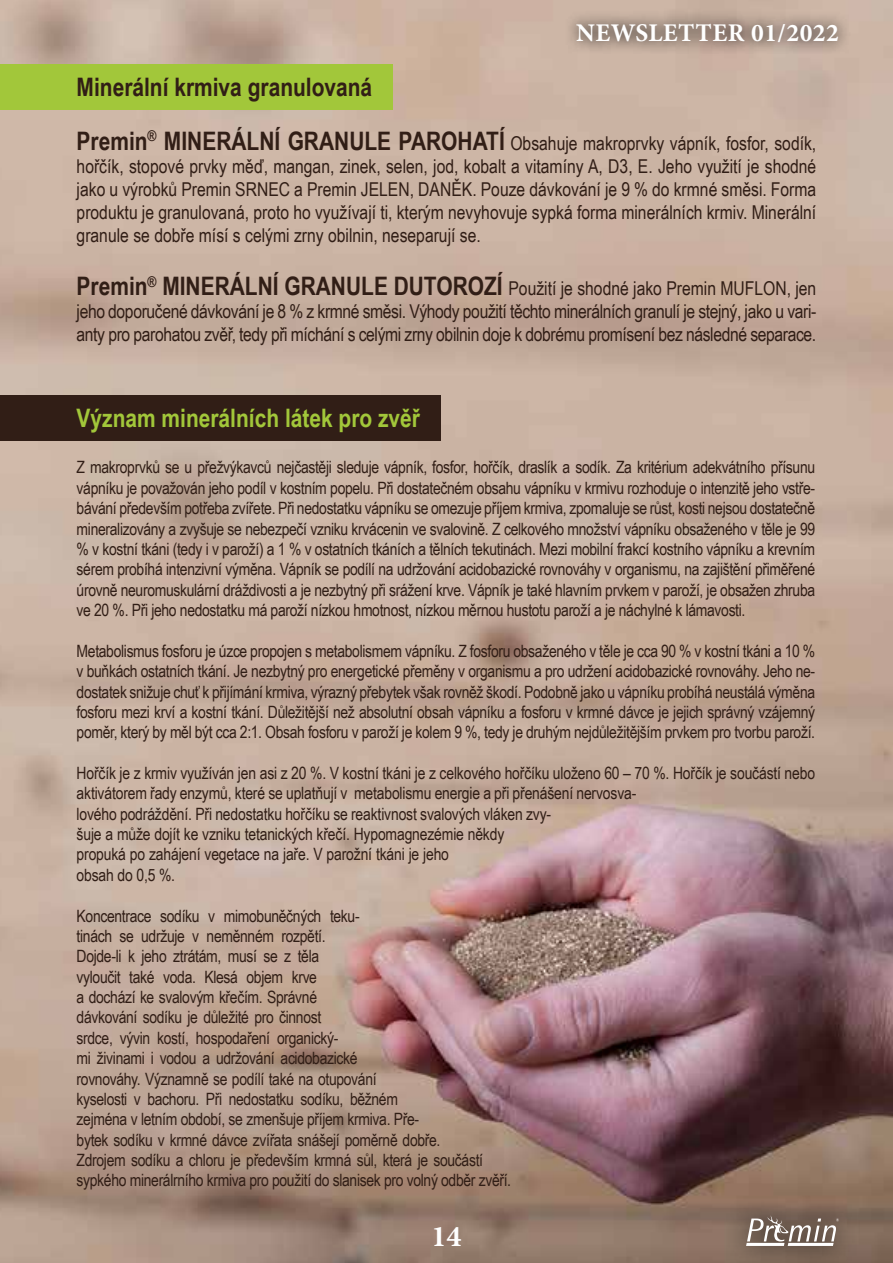
<style>
.page{position:relative;width:893px;height:1263px;background:#fff}
.page>*{position:absolute;margin:0;border:0;box-sizing:border-box;transform-origin:0 0}
.t1{font:700 30px "Minion Pro";color:#fff}
.t2{font:700 25.5px "Arial Narrow";color:#a2c73a}
.t3{font:700 25.5px "Arial Narrow";color:#311e16}
.t4{font:700 25.5px "Minion Pro";letter-spacing:.02em;color:#fff}
.t5{font:19.05px/23px "Arial Narrow";letter-spacing:-.01em;color:#311e16;text-align:justify}
.t6{font:16.95px/20.4px "Arial Narrow";letter-spacing:-.02em;color:#311e16;text-align:justify}
.s1{font-weight:700;font-size:25.5px}
</style>
<div class="page">
<img style="left:0;top:0;width:893px;height:1263px">
<div style="left:0;top:395px;width:440px;height:45px;background:#311e16"></div>
<div style="left:0;top:65px;width:392px;height:45px;background:#a2c73a"></div>
<svg style="left:724px;top:1196px;width:135px;height:67px;background:#806859"></svg>
<svg style="left:746px;top:1215px;width:93px;height:31px"></svg>
<svg style="left:564px;top:10px;width:287px;height:45px;background:#b19c8f"></svg>
<hr style="left:892px;top:386px;width:1px;height:45px;background:#311e16">
<hr style="left:892px;top:422px;width:1px;height:46px;background:#311e16">
<h2 class="t4" style="left:576px;top:15px;width:264px">NEWSLETTER 01/2022</h2>
<h2 class="t3" style="left:77px;top:68px;width:297px">Minerální krmiva granulovaná</h2>
<p class="t5" style="left:77px;top:131px;width:741px"><span class="s1">Premin</span><sup>®</sup> <span class="s1">MINERÁLNÍ GRANULE PAROHATÍ</span> Obsahuje makroprvky vápník, fosfor, sodík, hořčík, stopové prvky měď, mangan, zinek, selen, jod, kobalt a vitamíny A, D3, E. Jeho využití je shodné jako u výrobků Premin SRNEC a Premin JELEN, DANĚK. Pouze dávkování je 9 % do krmné směsi. Forma produktu je granulovaná, proto ho využívají ti, kterým nevyhovuje sypká forma minerálních krmiv. Minerální granule se dobře mísí s celými zrny obilnin, neseparují se.</p>
<p class="t5" style="left:77px;top:276px;width:741px"><span class="s1">Premin</span><sup>®</sup> <span class="s1">MINERÁLNÍ GRANULE DUTOROZÍ</span> Použití je shodné jako Premin MUFLON, jen jeho doporučené dávkování je 8 % z krmné směsi. Výhody použití těchto minerálních granulí je stejný, jako u vari&shy;anty pro parohatou zvěř, tedy při míchání s celými zrny obilnin doje k dobrému promísení bez následné separace.</p>
<h2 class="t2" style="left:77px;top:399px;width:345px">Význam minerálních látek pro zvěř</h2>
<p class="t6" style="left:77px;top:457px;width:740px">Z makroprvků se u přežvýkavců nejčastěji sleduje vápník, fosfor, hořčík, draslík a sodík. Za kritérium adekvátního přísunu vápníku je považován jeho podíl v kostním popelu. Při dostatečném obsahu vápníku v krmivu rozhoduje o intenzitě jeho vstře&shy;bávání především potřeba zvířete. Při nedostatku vápníku se omezuje příjem krmiva, zpomaluje se růst, kosti nejsou dostatečně mineralizovány a zvyšuje se nebezpečí vzniku krvácenin ve svalovině. Z celkového množství vápníku obsaženého v těle je 99 % v kostní tkáni (tedy i v paroží) a 1 % v ostatních tkáních a tělních tekutinách. Mezi mobilní frakcí kostního vápníku a krevním sérem probíhá intenzivní výměna. Vápník se podílí na udržování acidobazické rovnováhy v organismu, na zajištění přiměřené úrovně neuromuskulární dráždivosti a je nezbytný při srážení krve. Vápník je také hlavním prvkem v paroží, je obsažen zhruba ve 20 %. Při jeho nedostatku má paroží nízkou hmotnost, nízkou měrnou hustotu paroží a je náchylné k lámavosti.</p>
<p class="t6" style="left:77px;top:640px;width:740px">Metabolismus fosforu je úzce propojen s metabolismem vápníku. Z fosforu obsaženého v těle je cca 90 % v kostní tkáni a 10 % v buňkách ostatních tkání. Je nezbytný pro energetické přeměny v organismu a pro udržení acidobazické rovnováhy. Jeho ne&shy;dostatek snižuje chuť k přijímání krmiva, výrazný přebytek však rovněž škodí. Podobně jako u vápníku probíhá neustálá výměna fosforu mezi krví a kostní tkání. Důležitější než absolutní obsah vápníku a fosforu v krmné dávce je jejich správný vzájemný poměr, který by měl být cca 2:1. Obsah fosforu v paroží je kolem 9 %, tedy je druhým nejdůležitějším prvkem pro tvorbu paroží.</p>
<p class="t6" style="left:77px;top:762px;width:740px;text-align:left">Hořčík je z krmiv využíván jen asi z 20 %. V kostní tkáni je z celkového hořčíku uloženo 60 – 70 %. Hořčík je součástí nebo aktivátorem řady enzymů, které se uplatňují v metabolismu energie a při přenášení nervosva-<br>lového podráždění. Při nedostatku hořčíku se reaktivnost svalových vláken zvy-<br>šuje a může dojít ke vzniku tetanických křečí. Hypomagnezémie někdy<br>propuká po zahájení vegetace na jaře. V parožní tkáni je jeho<br>obsah do 0,5 %.</p>
<p class="t6" style="left:77px;top:905px;width:436px;text-align:left">Koncentrace sodíku v mimobuněčných teku-<br>tinách se udržuje v neměnném rozpětí.<br>Dojde-li k jeho ztrátám, musí se z těla<br>vyloučit také voda. Klesá objem krve<br>a dochází ke svalovým křečím. Správné<br>dávkování sodíku je důležité pro činnost<br>srdce, vývin kostí, hospodaření organický-<br>mi živinami i vodou a udržování acidobazické<br>rovnováhy. Významně se podílí také na otupování<br>kyselosti v bachoru. Při nedostatku sodíku, běžném<br>zejména v letním období, se zmenšuje příjem krmiva. Pře-<br>bytek sodíku v krmné dávce zvířata snášejí poměrně dobře.<br>Zdrojem sodíku a chloru je především krmná sůl, která je součástí sypkého minerálrního krmiva pro použití do slanisek pro volný odběr zvěří.</p>
<h1 class="t1" style="left:431px;top:1215px;width:31px">14</h1>
</div>
